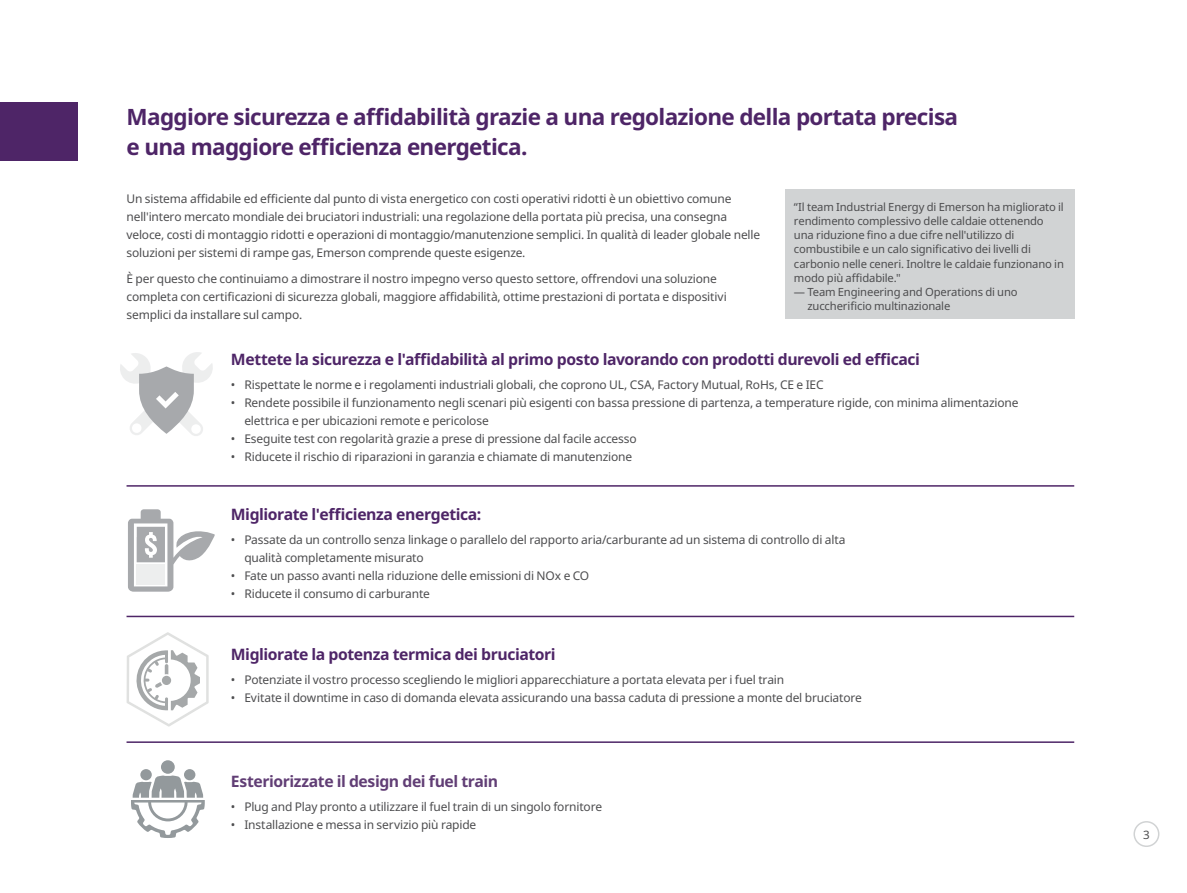
<style>
.page{position:relative;width:1187px;height:893px;background:#fff}
.page>*{position:absolute;margin:0;border:0;box-sizing:border-box;transform-origin:0 0}
.t1{font:700 22.5px/30px "Noto Sans";letter-spacing:-.03em;color:#4e2567}
.t2{font:700 15.75px "Noto Sans";letter-spacing:-.025em;color:#4e2567}
.t3{font:700 15.75px "Noto Sans";letter-spacing:-.025em;color:#613e75}
.t4{font:12px/18px "Noto Sans";letter-spacing:-.015em;color:#4d4d4f}
.t5{font:11.55px "Noto Sans";color:#4d4d4f}
.t6{font:11.25px/14.2px "Noto Sans";letter-spacing:-.01em;color:#4d4d4f}
</style>
<div class="page">
<div style="left:1133px;top:821px;width:26px;height:26px;border:2px solid #d1d3d4;border-radius:50%"></div>
<div style="left:0;top:102px;width:77px;height:58px;background:#4e2567"></div>
<div style="left:784px;top:190px;width:290px;height:129px;background:#d1d3d4"></div>
<svg style="left:128px;top:509px;width:87px;height:83px"></svg>
<hr style="left:126px;top:485px;width:948px;height:2px;background:#4e2567">
<hr style="left:126px;top:616px;width:948px;height:1px;background:#4e2567">
<hr style="left:126px;top:741px;width:948px;height:2px;background:#4e2567">
<svg style="left:127px;top:632px;width:82px;height:95px"></svg>
<svg style="left:120px;top:352px;width:93px;height:84px"></svg>
<svg style="left:131px;top:760px;width:74px;height:78px"></svg>
<p class="t1" style="left:126px;top:102px;width:833px">Maggiore sicurezza e affidabilità grazie a una regolazione della portata precisa e una maggiore efficienza energetica.</p>
<p class="t4" style="left:126px;top:189px;width:635px">Un sistema affidabile ed efficiente dal punto di vista energetico con costi operativi ridotti è un obiettivo comune nell'intero mercato mondiale dei bruciatori industriali: una regolazione della portata più precisa, una consegna veloce, costi di montaggio ridotti e operazioni di montaggio/manutenzione semplici. In qualità di leader globale nelle soluzioni per sistemi di rampe gas, Emerson comprende queste esigenze.</p>
<p class="t4" style="left:126px;top:270px;width:601px">È per questo che continuiamo a dimostrare il nostro impegno verso questo settore, offrendovi una soluzione completa con certificazioni di sicurezza globali, maggiore affidabilità, ottime prestazioni di portata e dispositivi semplici da installare sul campo.</p>
<p class="t6" style="left:793px;top:200px;width:271px">“Il team Industrial Energy di Emerson ha migliorato il rendimento complessivo delle caldaie ottenendo una riduzione fino a due cifre nell'utilizzo di combustibile e un calo significativo dei livelli di carbonio nelle ceneri. Inoltre le caldaie funzionano in modo più affidabile."</p>
<p class="t6" style="left:807px;top:285px;width:212px;text-indent:-14px">— Team Engineering and Operations di uno zuccherificio multinazionale</p>
<p class="t2" style="left:231px;top:351px;width:690px">Mettete la sicurezza e l'affidabilità al primo posto lavorando con prodotti durevoli ed efficaci</p>
<p class="t4" style="left:231px;top:376px;width:594px">• Rispettate le norme e i regolamenti industriali globali, che coprono UL, CSA, Factory Mutual, RoHs, CE e IEC</p>
<p class="t4" style="left:244px;top:394px;width:775px;text-indent:-14px">• Rendete possibile il funzionamento negli scenari più esigenti con bassa pressione di partenza, a temperature rigide, con minima alimentazione elettrica e per ubicazioni remote e pericolose</p>
<p class="t4" style="left:231px;top:430px;width:407px">• Eseguite test con regolarità grazie a prese di pressione dal facile accesso</p>
<p class="t4" style="left:231px;top:448px;width:403px">• Riducete il rischio di riparazioni in garanzia e chiamate di manutenzione</p>
<p class="t2" style="left:231px;top:505px;width:252px">Migliorate l'efficienza energetica:</p>
<p class="t4" style="left:244px;top:531px;width:602px;text-indent:-14px">• Passate da un controllo senza linkage o parallelo del rapporto aria/carburante ad un sistema di controllo di alta qualità completamente misurato</p>
<p class="t4" style="left:231px;top:567px;width:360px">• Fate un passo avanti nella riduzione delle emissioni di NOx e CO</p>
<p class="t4" style="left:231px;top:585px;width:201px">• Riducete il consumo di carburante</p>
<p class="t2" style="left:231px;top:645px;width:326px">Migliorate la potenza termica dei bruciatori</p>
<p class="t4" style="left:231px;top:671px;width:555px">• Potenziate il vostro processo scegliendo le migliori apparecchiature a portata elevata per i fuel train</p>
<p class="t4" style="left:231px;top:689px;width:632px">• Evitate il downtime in caso di domanda elevata assicurando una bassa caduta di pressione a monte del bruciatore</p>
<p class="t3" style="left:231px;top:773px;width:269px">Esteriorizzate il design dei fuel train</p>
<p class="t4" style="left:231px;top:798px;width:373px">• Plug and Play pronto a utilizzare il fuel train di un singolo fornitore</p>
<p class="t4" style="left:231px;top:816px;width:247px">• Installazione e messa in servizio più rapide</p>
<p class="t5" style="left:1142px;top:828px;width:8px">3</p>
</div>
